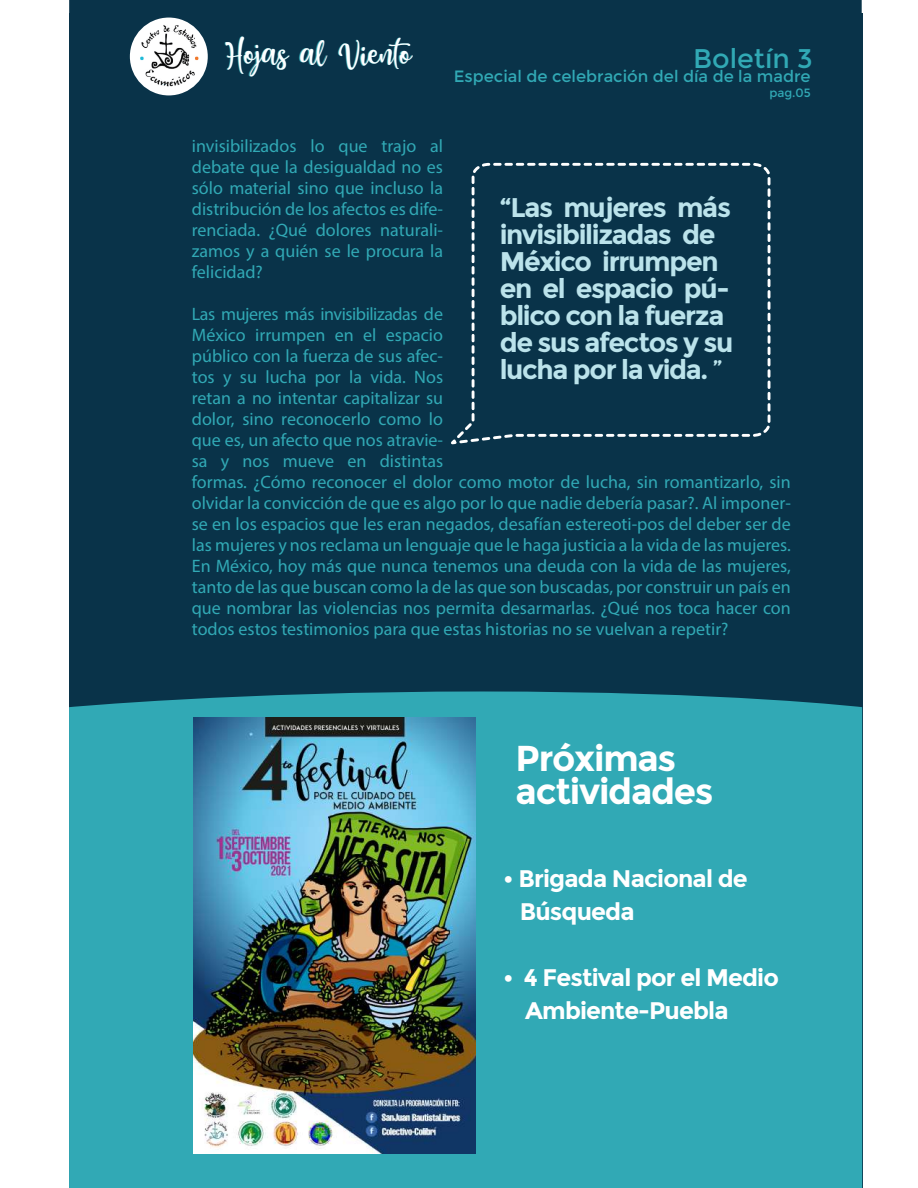
<style>
.page{position:relative;width:918px;height:1188px;background:#fff}
.page>*{position:absolute;margin:0;border:0;box-sizing:border-box;transform-origin:0 0}
.t1{font:43.2px "Honey Butter";color:#fff}
.t2{font:700 36px/33px "Montserrat";letter-spacing:-.035em;color:#fff}
.t3{font:700 27px/27px "Montserrat";letter-spacing:-.05em;color:#bbe3eb}
.t4{font:27px "Montserrat";color:#31a9b5}
.t5{font:700 24px/33px "Montserrat";letter-spacing:-.035em;color:#fff}
.t6{font:18px/21px "Myriad Pro";color:#31a9b5;text-align:justify}
.t7{font:16.35px "Montserrat";color:#31a9b5}
.t8{font:12px "Montserrat";color:#31a9b5}
.s1{font-weight:400}
</style>
<div class="page">
<div style="left:69px;top:14px;width:793px;height:1174px;background:#093349"></div>
<div style="left:69px;top:691px;width:793px;height:497px;background:#31a9b5"></div>
<svg style="left:452px;top:162px;width:319px;height:283px"></svg>
<svg style="left:69px;top:0;width:793px;height:96px"></svg>
<div style="left:130px;top:18px;width:78px;height:77px;background:#fff;border-radius:50%"></div>
<img style="left:138px;top:24px;width:61px;height:63px">
<img style="left:193px;top:717px;width:282px;height:437px">
<h1 class="t1" style="left:225px;top:22px;width:188px">Hojas al Viento</h1>
<h3 class="t4" style="left:693px;top:43px;width:121px">Boletín 3</h3>
<p class="t7" style="left:454px;top:67px;width:358px">Especial de celebración del día de la madre</p>
<p class="t8" style="left:769px;top:85px;width:43px">pag.05</p>
<p class="t6" style="left:192px;top:135px;width:253px">invisibilizados lo que trajo al debate que la desigualdad no es sólo material sino que incluso la distribución de los afectos es dife&shy;renciada. ¿Qué dolores naturali&shy;zamos y a quién se le procura la felicidad?</p>
<p class="t6" style="left:192px;top:303px;width:601px;text-align:left">Las mujeres más invisibilizadas de<br>México irrumpen en el espacio<br>público con la fuerza de sus afec-<br>tos y su lucha por la vida. Nos<br>retan a no intentar capitalizar su<br>dolor, sino reconocerlo como lo<br>que es, un afecto que nos atravie-<br>sa y nos mueve en distintas<br>formas. ¿Cómo reconocer el dolor como motor de lucha, sin romantizarlo, sin olvidar la convicción de que es algo por lo que nadie debería pasar?. Al imponer&shy;se en los espacios que les eran negados, desafían estereoti-pos del deber ser de las mujeres y nos reclama un lenguaje que le haga justicia a la vida de las mujeres.<br>En México, hoy más que nunca tenemos una deuda con la vida de las mujeres, tanto de las que buscan como la de las que son buscadas, por construir un país en que nombrar las violencias nos permita desarmarlas. ¿Qué nos toca hacer con todos estos testimonios para que estas historias no se vuelvan a repetir?</p>
<h3 class="t3" style="left:500px;top:194px;width:235px">“Las mujeres más invisibilizadas de<br>México irrumpen en el espacio pú&shy;blico con la fuerza de sus afectos y su lucha por la vida. <span class="s1">”</span></h3>
<h2 class="t2" style="left:516px;top:742px;width:199px">Próximas actividades</h2>
<h3 class="t5" style="left:520px;top:863px;width:229px;text-indent:-16px">• Brigada Nacional de<br>Búsqueda</h3>
<h3 class="t5" style="left:525px;top:962px;width:255px;text-indent:-22px">• 4 Festival por el Medio<br>Ambiente-Puebla</h3>
</div>
